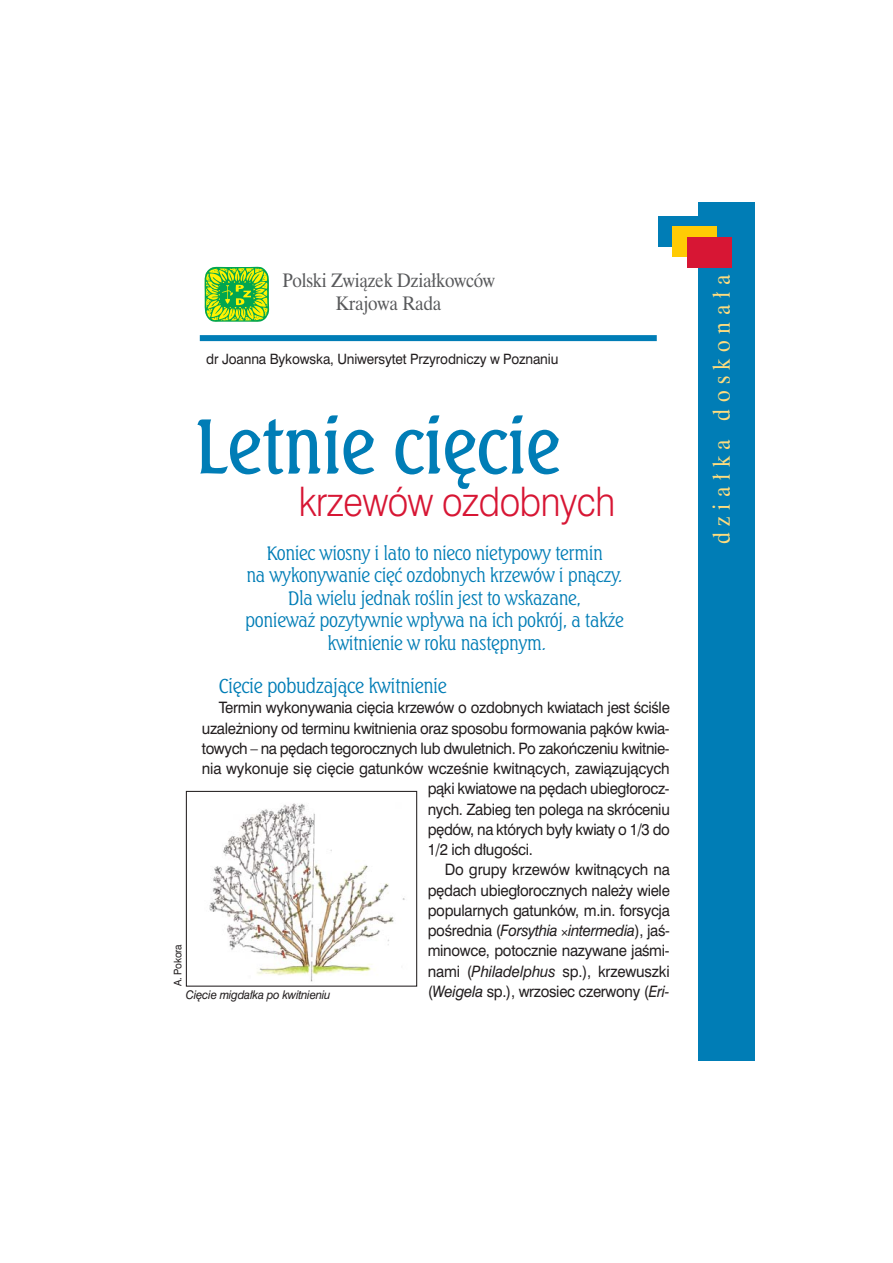
<style>
.page{position:relative;width:893px;height:1263px;background:#fff}
.page>*{position:absolute;margin:0;border:0;box-sizing:border-box;transform-origin:0 0}
.t1{font:500 75px "Seagull PL";letter-spacing:-.01em;color:#007db6;scale:.9 1}
.t2{font:300 40.8px "Swiss 721 PL";letter-spacing:-.01em;color:#d71634;scale:.9 1}
.t3{font:24px "Dutch 801 PL";letter-spacing:.3em;color:#ffdd7e;scale:.9 1}
.t4{font:19.5px/22.5px "Dutch 801 PL";letter-spacing:-.01em;color:#58595b;text-align:center;scale:.9 1}
.t5{font:300 19.5px "Seagull PL";letter-spacing:-.02em;color:#007db6;scale:.95 1}
.t6{font:300 18.75px/22.5px "Seagull PL";letter-spacing:-.02em;color:#007db6;text-align:center;scale:.95 1}
.t7{font:15.75px "Swiss 721 PL";letter-spacing:-.02em;color:#231f20;scale:.95 1}
.t8{font:italic 15.75px "Swiss 721 PL";letter-spacing:-.02em;color:#231f20;scale:.95 1}
.t9{font:14.25px "Swiss 721 PL";letter-spacing:-.01em;color:#231f20;scale:.95 1}
.t10{font:italic 12px "Swiss 721 PL";letter-spacing:-.02em;color:#231f20;scale:.95 1}
.t11{font:10.5px "Swiss 721 PL";letter-spacing:-.02em;color:#231f20;scale:.95 1}
.s1{font-style:normal}
.s2{font-style:italic}
</style>
<div class="page">
<div style="left:698px;top:202px;width:57px;height:859px;background:#007db6"></div>
<div style="left:657px;top:216px;width:45px;height:31px;background:#007db6"></div>
<div style="left:672px;top:226px;width:44px;height:31px;background:#ffcb04"></div>
<div style="left:687px;top:237px;width:45px;height:31px;background:#d71634"></div>
<svg style="left:204px;top:267px;width:65px;height:55px;background:#76c936"></svg>
<div style="left:200px;top:335px;width:456px;height:6px;background:#007db6"></div>
<img style="left:209px;top:803px;width:196px;height:179px">
<div style="left:186px;top:791px;width:231px;height:196px;border:1px solid #231f20"></div>
<p class="t4" style="left:282px;top:271px;width:237px">Polski Zwiàzek Działkowców<br>Krajowa Rada</p>
<p class="t9" style="left:206px;top:354px;width:372px">dr Joanna Bykowska, Uniwersytet Przyrodniczy w Poznaniu</p>
<h1 class="t1" style="left:194px;top:415px;width:408px">Letnie ci´cie</h1>
<h2 class="t2" style="left:299px;top:486px;width:353px">krzewów ozdobnych</h2>
<p class="t6" style="left:245px;top:543px;width:400px">Ko niec wio sny i la to to nie co nie ty po wy ter min<br>na wy ko ny wa nie ci´ç ozdob nych krze wów i pnà czy.<br>Dla wie lu jed nak ro Êlin jest to wska za ne,<br>po nie wa˝ po zy tyw nie wp∏y wa na ich po krój, a tak ˝e kwit nie nie w ro ku na st´p nym.</p>
<p class="t5" style="left:219px;top:678px;width:241px">Ci´cie pobudzajàce kwitnienie</p>
<p class="t7" style="left:219px;top:702px;width:476px">Ter min wy ko ny wa nia ci´ cia krze wów o ozdob nych kwia tach jest Êci Êle</p>
<p class="t7" style="left:202px;top:722px;width:494px">uza le˝ nio ny od ter mi nu kwit nie nia oraz spo so bu for mo wa nia pà ków kwia -</p>
<p class="t7" style="left:202px;top:743px;width:494px">to wych – na p´ dach te go rocz nych lub dwu let nich. Po za koƒ cze niu kwit nie -</p>
<p class="t7" style="left:202px;top:763px;width:494px">nia wy ko nu je si´ ci´ cie ga tun ków wcze Ênie kwit nà cych, za wià zu jà cych</p>
<p class="t7" style="left:427px;top:783px;width:256px">pà ki kwia to we na p´ dach ubie g∏o rocz -</p>
<p class="t7" style="left:427px;top:803px;width:256px">nych. Za bieg ten po le ga na skró ce niu</p>
<p class="t7" style="left:427px;top:824px;width:256px">p´ dów, na któ rych by ∏y kwia ty o 1/3 do</p>
<p class="t7" style="left:427px;top:844px;width:112px">1/2 ich d∏u go Êci.</p>
<p class="t7" style="left:444px;top:864px;width:238px">Do gru py krze wów kwit nà cych na</p>
<p class="t7" style="left:427px;top:884px;width:256px">p´ dach ubie g∏o rocz nych na le ˝y wie le</p>
<p class="t7" style="left:427px;top:905px;width:256px">po pu lar nych ga tun ków, m.in. for sy cja</p>
<p class="t8" style="left:427px;top:925px;width:256px"><span class="s1">po Êred nia (</span>For sy thia in ter me dia<span class="s1">), ja Ê-</span></p>
<p class="t7" style="left:427px;top:945px;width:256px">mi now ce, po tocz nie na zy wa ne ja Êmi -</p>
<p class="t7" style="left:427px;top:965px;width:256px">na mi (<span class="s2">Phi la del phus</span> sp.), krze wusz ki</p>
<p class="t10" style="left:186px;top:990px;width:154px">Ci´ cie mig da∏ ka po kwit nie niu</p>
<p class="t7" style="left:427px;top:986px;width:256px">(<span class="s2">We ige la</span> sp.), wrzo siec czer wo ny (<span class="s2">Eri -</span></p>
<p class="t11" style="left:174px;top:986px;width:46px;rotate:-90deg">A. Pokora</p>
<h3 class="t3" style="left:712px;top:544px;width:301px;rotate:-90deg">dzia∏ka doskona∏a</h3>
</div>
